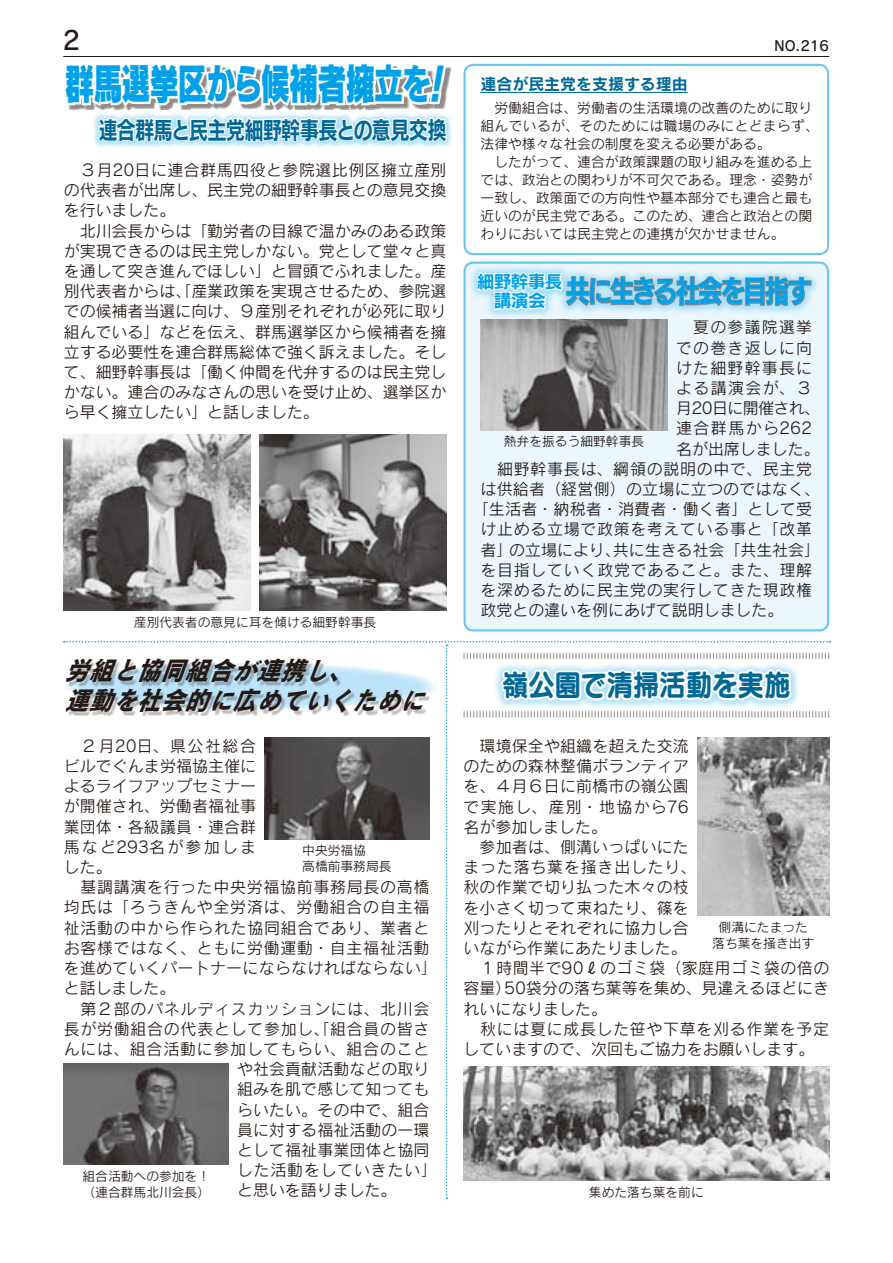
<style>
.page{position:relative;width:893px;height:1263px;background:#fff}
.page>*{position:absolute;margin:0;border:0;box-sizing:border-box;transform-origin:0 0}
.t1{font:40.35px "New Rodin Pro EB";color:#00a1e9;scale:.7 1}
.t2{font:29.7px "New Rodin Pro B";letter-spacing:-.07em;color:#00a1e9;scale:.8 1}
.t3{font:29.7px "Seurat Pro B";letter-spacing:-.02em;color:#006896;scale:.9 1}
.t4{font:italic 26.55px/29.7px "Cezanne Pro B";color:#231916;scale:.9 1}
.t5{font:25.5px "Rodin Pro DB";color:#231916}
.t6{font:23.4px "New Rodin Pro B";letter-spacing:-.015em;color:#006896;scale:.8 1}
.t7{font:17.1px/19.2px "New Rodin Pro B";color:#00a1e9;text-align:center}
.t8{font:15.9px/20.2px "Rodin Pro M";letter-spacing:.01em;color:#231916}
.t9{font:15.9px "Rodin Pro M";letter-spacing:.045em;color:#231916}
.t10{font:15.9px "Rodin Pro M";letter-spacing:.05em;color:#231916}
.t11{font:15.9px "Rodin Pro M";letter-spacing:.075em;color:#231916}
.t12{font:15.9px "Rodin Pro M";letter-spacing:.095em;color:#231916}
.t13{font:15.9px "Rodin Pro M";letter-spacing:.04em;color:#231916}
.t14{font:15.9px "Rodin Pro B";color:#006896}
.t15{font:15.9px "Rodin Pro M";letter-spacing:.14em;color:#231916}
.t16{font:15.9px "Rodin Pro M";letter-spacing:-.04em;color:#231916}
.t17{font:13.8px/18.1px "Rodin Pro M";color:#231916}
.t18{font:13.8px "Rodin Pro DB";color:#231916}
.t19{font:12.75px/15.9px "Rodin Pro M";color:#231916}
.s1{font-style:italic}
</style>
<div class="page">
<hr style="left:64px;top:56px;width:765px;height:1px;background:#231916">
<div style="left:465px;top:263px;width:363px;height:367px;background:#ebf7fd;border-radius:9px"></div>
<div style="left:463px;top:261px;width:366px;height:370px;border:2px solid #00a1e9;border-radius:9px"></div>
<div style="left:463px;top:64px;width:366px;height:191px;border:2px solid #00a1e9;border-radius:9px"></div>
<svg style="left:63px;top:56px;width:386px;height:92px"></svg>
<div style="left:556px;top:266px;width:262px;height:48px;background:#7fcef4;opacity:.6"></div>
<div style="left:466px;top:262px;width:104px;height:55px;background:#7fcef4;opacity:.6"></div>
<svg style="left:475px;top:252px;width:337px;height:62px"></svg>
<hr style="left:480px;top:92px;width:208px;height:1px;background:#006896">
<img style="left:64px;top:435px;width:187px;height:175px">
<img style="left:259px;top:435px;width:187px;height:175px">
<svg style="left:64px;top:641px;width:766px;height:558px"></svg>
<img style="left:480px;top:319px;width:187px;height:111px">
<img style="left:264px;top:738px;width:165px;height:101px">
<img style="left:697px;top:738px;width:132px;height:178px">
<img style="left:463px;top:1066px;width:366px;height:115px">
<img style="left:64px;top:1063px;width:165px;height:102px">
<h3 class="t5" style="left:62px;top:23px;width:19px">2</h3>
<p class="t18" style="left:774px;top:37px;width:56px">NO.216</p>
<h1 class="t1" style="left:65px;top:49px;width:566px">群馬選挙区から候補者擁立を<span class="s1">！</span></h1>
<h3 class="t6" style="left:99px;top:110px;width:436px">連合群馬と民主党細野幹事長との意見交換</h3>
<p class="t14" style="left:480px;top:73px;width:209px">連合が民主党を支援する理由</p>
<p class="t17" style="left:480px;top:98px;width:340px">　労働組合は、労働者の生活環境の改善のために取り組んでいるが、そのためには職場のみにとどまらず、法律や様々な社会の制度を変える必要がある。<br>　したがって、連合が政策課題の取り組みを進める上では、政治との関わりが不可欠である。理念・姿勢が一致し、政策面での方向性や基本部分でも連合と最も近いのが民主党である。このため、連合と政治との関わりにおいては民主党との連携が欠かせません。</p>
<p class="t8" style="left:64px;top:159px;width:384px">　３月20日に連合群馬四役と参院選比例区擁立産別の代表者が出席し、民主党の細野幹事長との意見交換を行いました。<br>　北川会長からは「勤労者の目線で温かみのある政策が実現できるのは民主党しかない。党として堂々と真を通して突き進んでほしい」と冒頭でふれました。産別代表者からは、「産業政策を実現させるため、参院選での候補者当選に向け、９産別それぞれが必死に取り組んでいる」などを伝え、群馬選挙区から候補者を擁立する必要性を連合群馬総体で強く訴えました。そして、細野幹事長は「働く仲間を代弁するのは民主党しかない。連合のみなさんの思いを受け止め、選挙区から早く擁立したい」と話しました。</p>
<p class="t7" style="left:477px;top:271px;width:87px">細野幹事長講演会</p>
<h2 class="t2" style="left:566px;top:266px;width:309px">共に生きる社会を目指す</h2>
<p class="t11" style="left:676px;top:317px;width:138px">　夏の参議院選挙</p>
<p class="t11" style="left:676px;top:337px;width:138px">での巻き返しに向</p>
<p class="t11" style="left:676px;top:357px;width:138px">けた細野幹事長に</p>
<p class="t8" style="left:676px;top:377px;width:138px">よる講演会が、３</p>
<p class="t16" style="left:676px;top:398px;width:145px">月20日に開催され、</p>
<p class="t12" style="left:676px;top:418px;width:138px">連合群馬から262</p>
<p class="t8" style="left:676px;top:438px;width:145px">名が出席しました。</p>
<p class="t9" style="left:480px;top:458px;width:333px">　細野幹事長は、綱領の説明の中で、民主党</p>
<p class="t8" style="left:480px;top:478px;width:341px">は供給者（経営側）の立場に立つのではなく、</p>
<p class="t8" style="left:473px;top:499px;width:341px">「生活者・納税者・消費者・働く者」として受</p>
<p class="t9" style="left:480px;top:519px;width:333px">け止める立場で政策を考えている事と「改革</p>
<p class="t8" style="left:480px;top:539px;width:341px">者」の立場により、共に生きる社会「共生社会」</p>
<p class="t9" style="left:480px;top:559px;width:333px">を目指していく政党であること。また、理解</p>
<p class="t13" style="left:480px;top:580px;width:333px">を深めるために民主党の実行してきた現政権</p>
<p class="t8" style="left:480px;top:600px;width:304px">政党との違いを例にあげて説明しました。</p>
<p class="t19" style="left:504px;top:433px;width:142px">熱弁を振るう細野幹事長</p>
<p class="t19" style="left:134px;top:613px;width:244px">産別代表者の意見に耳を傾ける細野幹事長</p>
<h3 class="t4" style="left:65px;top:655px;width:413px">労組と協同組合が連携し、<br>運動を社会的に広めていくために</h3>
<h2 class="t3" style="left:502px;top:664px;width:323px">嶺公園で清掃活動を実施</h2>
<p class="t12" style="left:64px;top:735px;width:194px">　２月20日、県公社総合</p>
<p class="t8" style="left:64px;top:755px;width:194px">ビルでぐんま労福協主催に</p>
<p class="t8" style="left:64px;top:776px;width:194px">よるライフアップセミナー</p>
<p class="t8" style="left:64px;top:796px;width:194px">が開催され、労働者福祉事</p>
<p class="t8" style="left:64px;top:816px;width:194px">業団体・各級議員・連合群</p>
<p class="t15" style="left:64px;top:836px;width:194px">馬など293名が参加しま</p>
<p class="t8" style="left:64px;top:856px;width:49px">した。</p>
<p class="t9" style="left:64px;top:877px;width:367px">　基調講演を行った中央労福協前事務局長の高橋</p>
<p class="t10" style="left:64px;top:897px;width:367px">均氏は「ろうきんや全労済は、労働組合の自主福</p>
<p class="t9" style="left:64px;top:917px;width:367px">祉活動の中から作られた協同組合であり、業者と</p>
<p class="t10" style="left:64px;top:937px;width:367px">お客様ではなく、ともに労働運動・自主福祉活動</p>
<p class="t8" style="left:64px;top:957px;width:375px">を進めていくパートナーにならなければならない」</p>
<p class="t8" style="left:64px;top:978px;width:113px">と話しました。</p>
<p class="t9" style="left:64px;top:998px;width:367px">　第２部のパネルディスカッションには、北川会</p>
<p class="t9" style="left:64px;top:1018px;width:367px">長が労働組合の代表として参加し、「組合員の皆さ</p>
<p class="t10" style="left:64px;top:1039px;width:367px">んには、組合活動に参加してもらい、組合のこと</p>
<p class="t8" style="left:237px;top:1058px;width:194px">や社会貢献活動などの取り</p>
<p class="t8" style="left:237px;top:1079px;width:194px">組みを肌で感じて知っても</p>
<p class="t8" style="left:237px;top:1099px;width:194px">らいたい。その中で、組合</p>
<p class="t8" style="left:237px;top:1119px;width:194px">員に対する福祉活動の一環</p>
<p class="t8" style="left:237px;top:1139px;width:194px">として福祉事業団体と協同</p>
<p class="t10" style="left:237px;top:1160px;width:201px">した活動をしていきたい」</p>
<p class="t8" style="left:237px;top:1180px;width:161px">と思いを語りました。</p>
<p class="t19" style="left:302px;top:842px;width:91px">中央労福協　　高橋前事務局長</p>
<p class="t19" style="left:83px;top:1168px;width:129px">組合活動への参加を！（連合群馬北川会長）</p>
<p class="t8" style="left:463px;top:735px;width:367px">　環境保全や組織を超えた交流<br>のための森林整備ボランティア<br>を、４月６日に前橋市の嶺公園<br>で実施し、産別・地協から76<br>名が参加しました。<br>　参加者は、側溝いっぱいにた<br>まった落ち葉を掻き出したり、<br>秋の作業で切り払った木々の枝<br>を小さく切って束ねたり、篠を<br>刈ったりとそれぞれに協力し合<br>いながら作業にあたりました。<br>　１時間半で90ℓのゴミ袋（家庭用ゴミ袋の倍の容量）50袋分の落ち葉等を集め、見違えるほどにきれいになりました。<br>　秋には夏に成長した笹や下草を刈る作業を予定していますので、次回もご協力をお願いします。</p>
<p class="t19" style="left:712px;top:919px;width:104px;text-align:center">側溝にたまった落ち葉を掻き出す</p>
<p class="t19" style="left:589px;top:1184px;width:116px">集めた落ち葉を前に</p>
</div>
